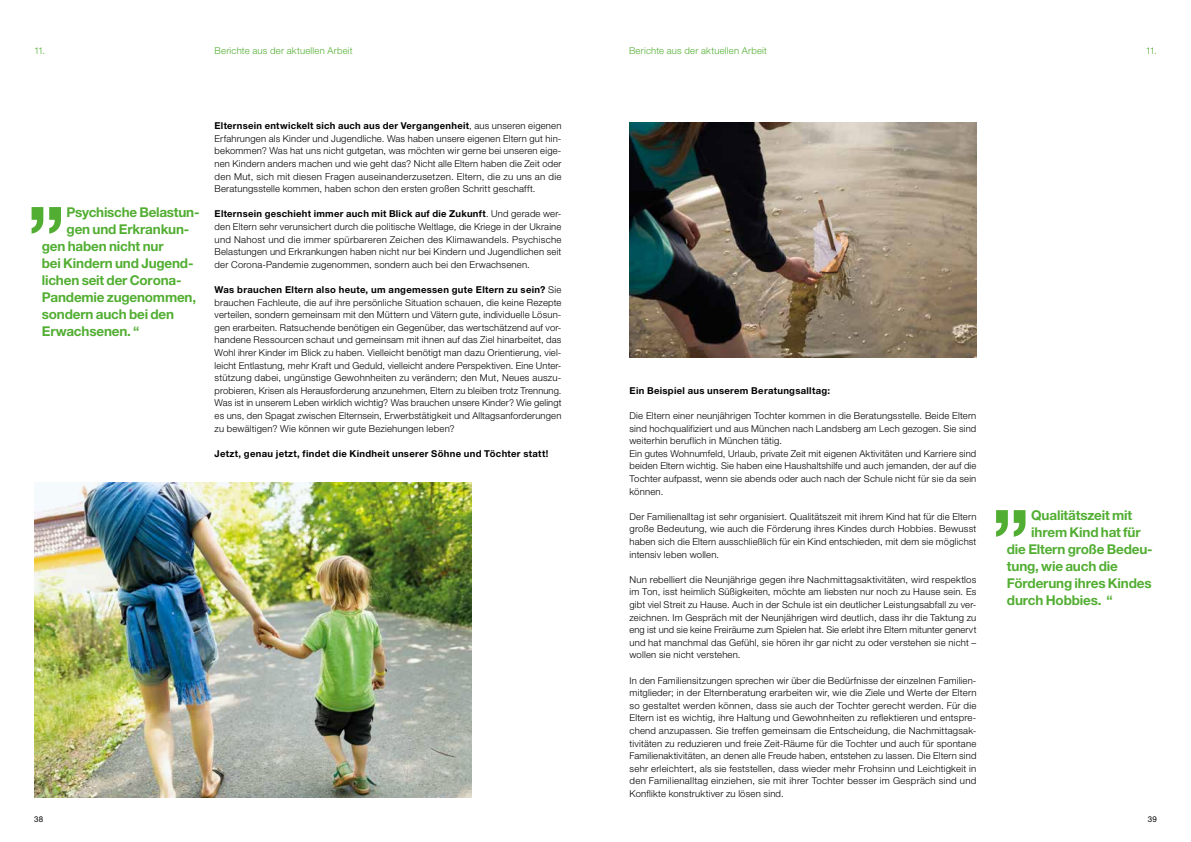
<style>
.page{position:relative;width:1191px;height:842px;background:#fff}
.page>*{position:absolute;margin:0;border:0;box-sizing:border-box;transform-origin:0 0}
.t1{font:700 13.5px "Helvetica Neue LT Std";letter-spacing:-.015em;color:#52ae32}
.t2{font:300 9.5px/12.6px "Helvetica Neue LT Std";letter-spacing:.02em;color:#000;text-align:justify}
.t3{font:700 9.5px "Helvetica Neue LT Std";letter-spacing:.03em;color:#000}
.t4{font:300 9.5px "Helvetica Neue LT Std";letter-spacing:.025em;color:#52ae32}
.t5{font:8px "Helvetica Neue LT Std";color:#000}
.s1{font-weight:700}
</style>
<div class="page">
<svg style="left:32px;top:207px;width:29px;height:27px"></svg>
<svg style="left:996px;top:510px;width:29px;height:27px"></svg>
<img style="left:629px;top:122px;width:347px;height:235px">
<img style="left:34px;top:482px;width:437px;height:315px">
<p class="t4" style="left:34px;top:44px;width:13px">11.</p>
<p class="t4" style="left:215px;top:44px;width:139px">Berichte aus der aktuellen Arbeit</p>
<p class="t4" style="left:629px;top:44px;width:139px">Berichte aus der aktuellen Arbeit</p>
<p class="t4" style="left:1145px;top:44px;width:13px">11.</p>
<h1 class="t1" style="left:67px;top:204px;width:134px">Psychische Belastun-</h1>
<h1 class="t1" style="left:67px;top:221px;width:124px">gen und Erkrankun-</h1>
<h1 class="t1" style="left:42px;top:238px;width:123px">gen haben nicht nur</h1>
<h1 class="t1" style="left:42px;top:255px;width:153px">bei Kindern und Jugend-</h1>
<h1 class="t1" style="left:42px;top:272px;width:141px">lichen seit der Corona-</h1>
<h1 class="t1" style="left:42px;top:289px;width:156px">Pandemie zugenommen,</h1>
<h1 class="t1" style="left:42px;top:306px;width:134px">sondern auch bei den</h1>
<h1 class="t1" style="left:42px;top:323px;width:99px">Erwachsenen. “</h1>
<p class="t2" style="left:214px;top:119px;width:348px"><span class="s1">Elternsein entwickelt sich auch aus der Vergangenheit</span>, aus unseren eigenen Erfahrungen als Kinder und Jugendliche. Was haben unsere eigenen Eltern gut hin&shy;bekommen? Was hat uns nicht gutgetan, was möchten wir gerne bei unseren eige&shy;nen Kindern anders machen und wie geht das? Nicht alle Eltern haben die Zeit oder den Mut, sich mit diesen Fragen auseinanderzusetzen. Eltern, die zu uns an die Beratungsstelle kommen, haben schon den ersten großen Schritt geschafft.</p>
<p class="t2" style="left:214px;top:207px;width:348px"><span class="s1">Elternsein geschieht immer auch mit Blick auf die Zukunft</span>. Und gerade wer&shy;den Eltern sehr verunsichert durch die politische Weltlage, die Kriege in der Ukraine und Nahost und die immer spürbareren Zeichen des Klimawandels. Psychische Belastungen und Erkrankungen haben nicht nur bei Kindern und Jugendlichen seit der Corona-Pandemie zugenommen, sondern auch bei den Erwachsenen.</p>
<p class="t2" style="left:214px;top:283px;width:348px"><span class="s1">Was brauchen Eltern also heute, um angemessen gute Eltern zu sein?</span> Sie brauchen Fachleute, die auf ihre persönliche Situation schauen, die keine Rezepte verteilen, sondern gemeinsam mit den Müttern und Vätern gute, individuelle Lösun&shy;gen erarbeiten. Ratsuchende benötigen ein Gegenüber, das wertschätzend auf vor&shy;handene Ressourcen schaut und gemeinsam mit ihnen auf das Ziel hinarbeitet, das Wohl ihrer Kinder im Blick zu haben. Vielleicht benötigt man dazu Orientierung, viel&shy;leicht Entlastung, mehr Kraft und Geduld, vielleicht andere Perspektiven. Eine Unter&shy;stützung dabei, ungünstige Gewohnheiten zu verändern; den Mut, Neues auszu&shy;probieren, Krisen als Herausforderung anzunehmen, Eltern zu bleiben trotz Trennung.<br>Was ist in unserem Leben wirklich wichtig? Was brauchen unsere Kinder? Wie gelingt es uns, den Spagat zwischen Elternsein, Erwerbstätigkeit und Alltagsanforderungen zu bewältigen? Wie können wir gute Beziehungen leben?</p>
<p class="t3" style="left:214px;top:447px;width:335px">Jetzt, genau jetzt, findet die Kindheit unserer Söhne und Töchter statt!</p>
<p class="t3" style="left:629px;top:384px;width:202px">Ein Beispiel aus unserem Beratungsalltag:</p>
<p class="t2" style="left:629px;top:409px;width:348px;text-align:left">Die Eltern einer neunjährigen Tochter kommen in die Beratungsstelle. Beide Eltern sind hochqualifiziert und aus München nach Landsberg am Lech gezogen. Sie sind weiterhin beruflich in München tätig.<br>Ein gutes Wohnumfeld, Urlaub, private Zeit mit eigenen Aktivitäten und Karriere sind beiden Eltern wichtig. Sie haben eine Haushaltshilfe und auch jemanden, der auf die Tochter aufpasst, wenn sie abends oder auch nach der Schule nicht für sie da sein können.</p>
<p class="t2" style="left:629px;top:510px;width:348px">Der Familienalltag ist sehr organisiert. Qualitätszeit mit ihrem Kind hat für die Eltern große Bedeutung, wie auch die Förderung ihres Kindes durch Hobbies. Bewusst haben sich die Eltern ausschließlich für ein Kind entschieden, mit dem sie möglichst intensiv leben wollen.</p>
<p class="t2" style="left:629px;top:573px;width:348px">Nun rebelliert die Neunjährige gegen ihre Nachmittagsaktivitäten, wird respektlos im Ton, isst heimlich Süßigkeiten, möchte am liebsten nur noch zu Hause sein. Es gibt viel Streit zu Hause. Auch in der Schule ist ein deutlicher Leistungsabfall zu ver&shy;zeichnen. Im Gespräch mit der Neunjährigen wird deutlich, dass ihr die Taktung zu eng ist und sie keine Freiräume zum Spielen hat. Sie erlebt ihre Eltern mitunter genervt und hat manchmal das Gefühl, sie hören ihr gar nicht zu oder verstehen sie nicht – wollen sie nicht verstehen.</p>
<p class="t2" style="left:629px;top:674px;width:348px">In den Familiensitzungen sprechen wir über die Bedürfnisse der einzelnen Familien&shy;mitglieder; in der Elternberatung erarbeiten wir, wie die Ziele und Werte der Eltern so gestaltet werden können, dass sie auch der Tochter gerecht werden. Für die Eltern ist es wichtig, ihre Haltung und Gewohnheiten zu reflektieren und entspre&shy;chend anzupassen. Sie treffen gemeinsam die Entscheidung, die Nachmittagsak&shy;tivitäten zu reduzieren und freie Zeit-Räume für die Tochter und auch für spontane Familienaktivitäten, an denen alle Freude haben, entstehen zu lassen. Die Eltern sind sehr erleichtert, als sie feststellen, dass wieder mehr Frohsinn und Leichtigkeit in den Familienalltag einziehen, sie mit ihrer Tochter besser im Gespräch sind und Konflikte konstruktiver zu lösen sind.</p>
<h1 class="t1" style="left:1031px;top:507px;width:103px">Qualitätszeit mit</h1>
<h1 class="t1" style="left:1031px;top:524px;width:111px">ihrem Kind hat für</h1>
<h1 class="t1" style="left:1007px;top:541px;width:147px">die Eltern große Bedeu-</h1>
<h1 class="t1" style="left:1007px;top:558px;width:112px">tung, wie auch die</h1>
<h1 class="t1" style="left:1007px;top:575px;width:146px">Förderung ihres Kindes</h1>
<h1 class="t1" style="left:1007px;top:592px;width:107px">durch Hobbies. “</h1>
<p class="t5" style="left:34px;top:815px;width:11px">38</p>
<p class="t5" style="left:1147px;top:815px;width:11px">39</p>
</div>
